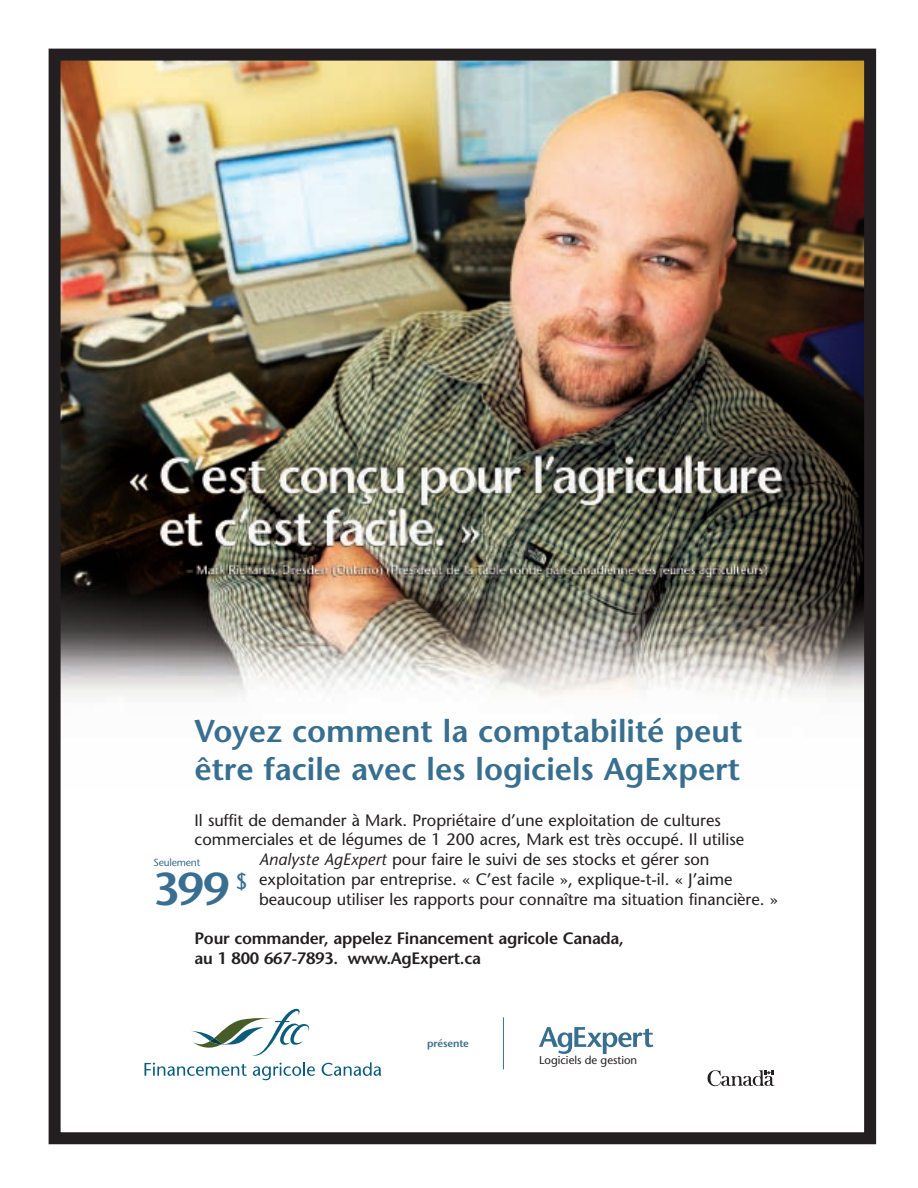
<style>
.page{position:relative;width:918px;height:1188px;background:#fff}
.page>*{position:absolute;margin:0;border:0;box-sizing:border-box;transform-origin:0 0}
.t1{font:600 45.9px "Stone Sans";color:#386e8f}
.t2{font:600 31.5px/37.8px "Stone Sans";color:#386e8f}
.t3{font:16.5px "Stone Sans";color:#231f20}
.t4{font:600 16.5px/19.8px "Stone Sans";letter-spacing:-.015em;color:#231f20}
.t5{font:11.4px "Stone Sans";color:#231f20}
.t6{font:600 10.5px "Stone Sans";letter-spacing:-.01em;color:#386e8f}
.t7{font:10.35px "Stone Sans";letter-spacing:-.015em;color:#386e8f}
.s1{font-style:italic}
</style>
<div class="page">
<img style="left:62px;top:62px;width:801px;height:635px">
<div style="left:49px;top:49px;width:827px;height:1095px;border:12px solid #231f20"></div>
<svg style="left:708px;top:1070px;width:67px;height:16px"></svg>
<svg style="left:539px;top:1027px;width:114px;height:27px"></svg>
<svg style="left:144px;top:1009px;width:171px;height:71px"></svg>
<svg style="left:322px;top:1062px;width:59px;height:14px"></svg>
<hr style="left:503px;top:1017px;width:1px;height:52px;background:#386e8f">
<h2 class="t2" style="left:194px;top:716px;width:549px">Voyez comment la comptabilité peut être facile avec les logiciels AgExpert</h2>
<p class="t3" style="left:194px;top:814px;width:528px">Il suffit de demander à Mark. Propriétaire d’une exploitation de cultures</p>
<p class="t3" style="left:194px;top:833px;width:551px">commerciales et de légumes de 1 200 acres, Mark est très occupé. Il utilise</p>
<p class="t3" style="left:259px;top:853px;width:452px"><span class="s1">Analyste AgExpert</span> pour faire le suivi de ses stocks et gérer son</p>
<p class="t3" style="left:259px;top:873px;width:475px">exploitation par entreprise. « C’est facile », explique-t-il. « J’aime</p>
<p class="t3" style="left:259px;top:893px;width:520px">beaucoup utiliser les rapports pour connaître ma situation financière. »</p>
<p class="t4" style="left:194px;top:931px;width:431px">Pour commander, appelez Financement agricole Canada, au 1 800 667-7893. www.AgExpert.ca</p>
<p class="t7" style="left:154px;top:858px;width:48px">Seulement</p>
<h1 class="t1" style="left:154px;top:871px;width:96px">399 <sup>$</sup></h1>
<p class="t6" style="left:427px;top:1039px;width:43px">présente</p>
<p class="t5" style="left:539px;top:1056px;width:100px">Logiciels de gestion</p>
</div>
